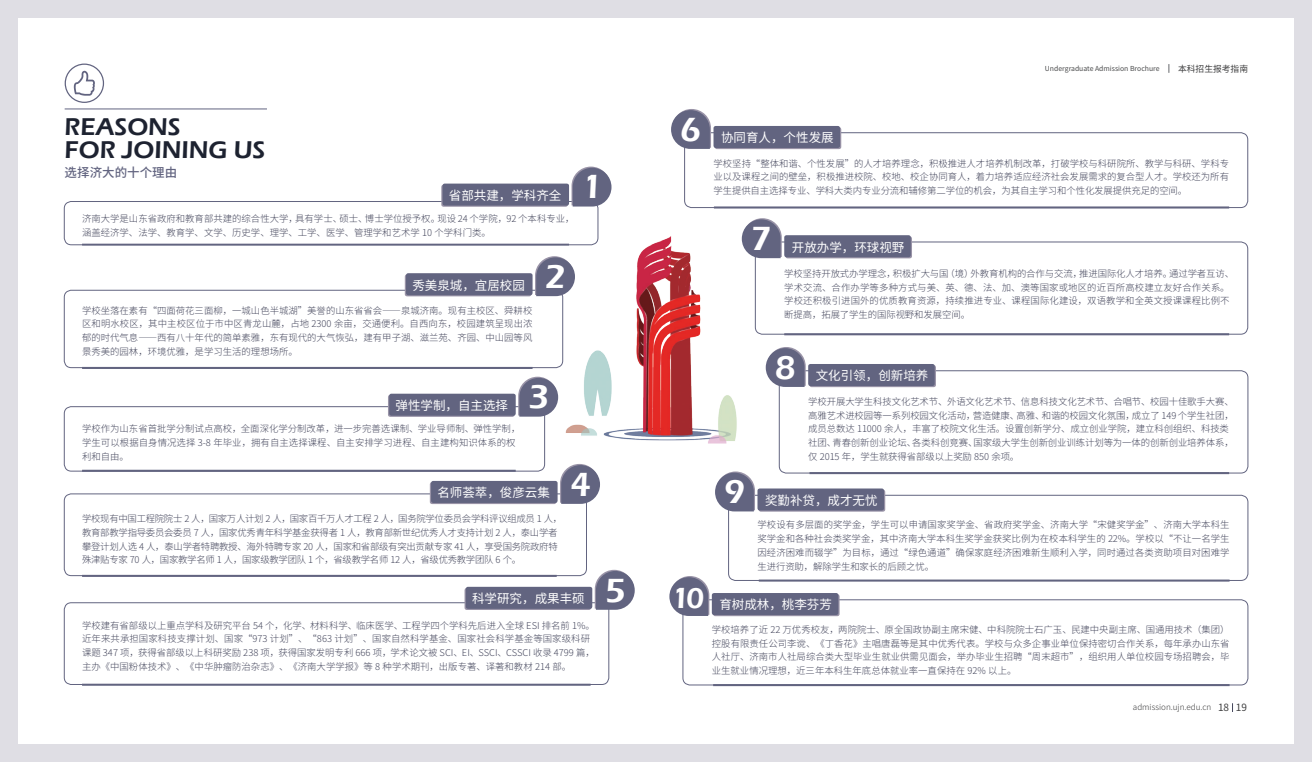
<style>
.page{position:relative;width:1312px;height:762px;background:#fff}
.page>*{position:absolute;margin:0;border:0;box-sizing:border-box;transform-origin:0 0}
.t1{font:600 34.5px "Eras ITC";color:#fff}
.t2{font:600 30px "Eras ITC";color:#fff}
.t3{font:600 25px/22.5px "Eras ITC";color:#1d2230}
.t4{font:12.5px "Source Han Sans CN";color:#fff}
.t5{font:500 12.5px "Source Han Sans CN";color:#626480}
.t6{font:10px "Source Han Sans CN";color:#3e3e3f}
.t7{font:300 9.38px/13.8px "Source Han Sans CN";color:#44465c}
.t8{font:300 9.38px/13.8px "Source Han Sans CN";letter-spacing:-.03em;color:#44465c}
.t9{font:8.75px "Source Han Sans CN";color:#3e3e3f}
.t10{font:300 8.12px "Source Han Sans CN";color:#3e3e3f}
.t11{font:6.88px "Source Han Sans CN";color:#4b4c4d}
</style>
<div class="page">
<img style="left:548px;top:211px;width:189px;height:233px">
<hr style="left:65px;top:108px;width:202px;height:1px;background:#626480">
<div style="left:65px;top:64px;width:39px;height:39px;border:1px solid #626480;border-radius:50%"></div>
<svg style="left:74px;top:71px;width:21px;height:25px"></svg>
<div style="left:64px;top:201px;width:534px;height:44px;border:1px solid #626480;border-radius:7px"></div>
<div style="left:64px;top:602px;width:545px;height:83px;border:1px solid #626480;border-radius:7px"></div>
<div style="left:684px;top:132px;width:563px;height:76px;border:1px solid #626480;border-radius:7px"></div>
<div style="left:755px;top:242px;width:492px;height:92px;border:1px solid #626480;border-radius:7px"></div>
<div style="left:778px;top:370px;width:469px;height:103px;border:1px solid #626480;border-radius:7px"></div>
<div style="left:728px;top:495px;width:519px;height:86px;border:1px solid #626480;border-radius:7px"></div>
<div style="left:682px;top:599px;width:565px;height:86px;border:1px solid #626480;border-radius:7px"></div>
<div style="left:64px;top:290px;width:499px;height:78px;border:1px solid #626480;border-radius:7px"></div>
<div style="left:64px;top:406px;width:480px;height:65px;border:1px solid #626480;border-radius:7px"></div>
<div style="left:64px;top:494px;width:522px;height:82px;border:1px solid #626480;border-radius:7px"></div>
<svg style="left:82px;top:244px;width:487px;height:1px"></svg>
<svg style="left:82px;top:684px;width:508px;height:2px"></svg>
<svg style="left:713px;top:206px;width:515px;height:2px"></svg>
<svg style="left:784px;top:333px;width:444px;height:2px"></svg>
<svg style="left:809px;top:472px;width:419px;height:2px"></svg>
<svg style="left:758px;top:579px;width:471px;height:2px"></svg>
<svg style="left:713px;top:684px;width:516px;height:2px"></svg>
<svg style="left:82px;top:367px;width:450px;height:2px"></svg>
<svg style="left:82px;top:470px;width:433px;height:2px"></svg>
<svg style="left:82px;top:575px;width:474px;height:2px"></svg>
<div style="left:441px;top:185px;width:126px;height:22px;background:#9993a7;border-radius:2px"></div>
<div style="left:442px;top:184px;width:127px;height:22px;background:#626480;border-radius:2px"></div>
<div style="left:714px;top:127px;width:127px;height:22px;background:#626480;border-radius:2px"></div>
<div style="left:713px;top:126px;width:126px;height:22px;background:#626480;border-radius:2px"></div>
<div style="left:785px;top:236px;width:126px;height:22px;background:#666783;border-radius:2px"></div>
<div style="left:784px;top:235px;width:126px;height:22px;background:#626480;border-radius:2px"></div>
<div style="left:809px;top:365px;width:126px;height:22px;background:#72728b;border-radius:2px"></div>
<div style="left:808px;top:364px;width:126px;height:22px;background:#626480;border-radius:2px"></div>
<div style="left:758px;top:490px;width:127px;height:22px;background:linear-gradient(to right,#7b7992,#7c7a92);border-radius:2px"></div>
<div style="left:757px;top:488px;width:126px;height:22px;background:#626480;border-radius:2px"></div>
<div style="left:713px;top:594px;width:126px;height:22px;background:#7b7992;border-radius:2px"></div>
<div style="left:711px;top:593px;width:127px;height:22px;background:#626480;border-radius:2px"></div>
<div style="left:405px;top:274px;width:126px;height:22px;background:#848198;border-radius:2px"></div>
<div style="left:406px;top:273px;width:126px;height:22px;background:#626480;border-radius:2px"></div>
<div style="left:388px;top:395px;width:126px;height:22px;background:#9993a7;border-radius:2px"></div>
<div style="left:389px;top:394px;width:126px;height:22px;background:#626480;border-radius:2px"></div>
<div style="left:430px;top:482px;width:126px;height:22px;background:#8f8ba0;border-radius:2px"></div>
<div style="left:431px;top:481px;width:126px;height:22px;background:#626480;border-radius:2px"></div>
<div style="left:464px;top:588px;width:127px;height:22px;background:#9993a7;border-radius:2px"></div>
<div style="left:465px;top:587px;width:127px;height:22px;background:#626480;border-radius:2px"></div>
<svg style="left:571px;top:167px;width:40px;height:39px;background:#7c7d95"></svg>
<svg style="left:671px;top:109px;width:40px;height:40px;background:#7e7f96"></svg>
<svg style="left:741px;top:218px;width:40px;height:40px"></svg>
<svg style="left:765px;top:347px;width:40px;height:40px"></svg>
<svg style="left:715px;top:471px;width:39px;height:40px;background:#7d7e95"></svg>
<svg style="left:669px;top:576px;width:40px;height:40px;background:#7e7f96"></svg>
<svg style="left:535px;top:256px;width:40px;height:40px;background:#7e7f96"></svg>
<svg style="left:518px;top:377px;width:40px;height:40px;background:#7e7f96"></svg>
<svg style="left:560px;top:464px;width:40px;height:40px;background:#7e7f96"></svg>
<svg style="left:594px;top:570px;width:40px;height:40px;background:#7e7f96"></svg>
<div style="left:0;top:0;width:1311px;height:18px;background:#dfdee4"></div>
<div style="left:0;top:744px;width:1311px;height:18px;background:#dfdee4"></div>
<div style="left:1294px;top:0;width:17px;height:762px;background:#dfdee4"></div>
<div style="left:0;top:0;width:18px;height:762px;background:#dfdee4"></div>
<h3 class="t3" style="left:65px;top:116px;width:202px">REASONS<br>FOR JOINING US</h3>
<h3 class="t5" style="left:65px;top:166px;width:114px">选择济大的十个理由</h3>
<h3 class="t4" style="left:449px;top:188px;width:114px">省部共建，学科齐全</h3>
<p class="t7" style="left:82px;top:212px;width:494px">济南大学是山东省政府和教育部共建的综合性大学，具有学士、硕士、博士学位授予权。现设 24 个学院， 92 个本科专业，涵盖经济学、法学、教育学、文学、历史学、理学、工学、医学、管理学和艺术学 10 个学科门类。</p>
<h3 class="t4" style="left:412px;top:278px;width:114px">秀美泉城，宜居校园</h3>
<p class="t7" style="left:82px;top:303px;width:452px;text-align:justify">学校坐落在素有“四面荷花三面柳，一城山色半城湖”美誉的山东省省会——泉城济南。现有主校区、舜耕校区和明水校区，其中主校区位于市中区青龙山麓，占地 2300 余亩，交通便利。自西向东，校园建筑呈现出浓郁的时代气息——西有八十年代的简单素雅，东有现代的大气恢弘，建有甲子湖、滋兰苑、齐园、中山园等风景秀美的园林，环境优雅，是学习生活的理想场所。</p>
<h1 class="t1" style="left:545px;top:257px;width:23px">2</h1>
<h1 class="t1" style="left:581px;top:167px;width:23px">1</h1>
<h3 class="t4" style="left:395px;top:398px;width:114px">弹性学制，自主选择</h3>
<p class="t7" style="left:82px;top:422px;width:440px">学校作为山东省首批学分制试点高校，全面深化学分制改革，进一步完善选课制、学业导师制、弹性学制，学生可以根据自身情况选择 3-8 年毕业，拥有自主选择课程、自主安排学习进程、自主建构知识体系的权利和自由。</p>
<h1 class="t1" style="left:528px;top:377px;width:23px">3</h1>
<h3 class="t4" style="left:437px;top:486px;width:114px">名师荟萃，俊彦云集</h3>
<p class="t8" style="left:82px;top:512px;width:481px">学校现有中国工程院院士 2 人，国家万人计划 2 人，国家百千万人才工程 2 人，国务院学位委员会学科评议组成员 1 人，教育部教学指导委员会委员 7 人，国家优秀青年科学基金获得者 1 人，教育部新世纪优秀人才支持计划 2 人，泰山学者攀登计划人选 4 人，泰山学者特聘教授、海外特聘专家 20 人，国家和省部级有突出贡献专家 41 人，享受国务院政府特殊津贴专家 70 人，国家教学名师 1 人，国家级教学团队 1 个，省级教学名师 12 人，省级优秀教学团队 6 个。</p>
<h1 class="t1" style="left:570px;top:465px;width:23px">4</h1>
<h3 class="t4" style="left:472px;top:591px;width:114px">科学研究，成果丰硕</h3>
<p class="t7" style="left:82px;top:618px;width:514px">学校建有省部级以上重点学科及研究平台 54 个，化学、材料科学、临床医学、工程学四个学科先后进入全球 ESI 排名前 1%。近年来共承担国家科技支撑计划、国家“973 计划”、“863 计划”、国家自然科学基金、国家社会科学基金等国家级科研课题 347 项，获得省部级以上科研奖励 238 项，获得国家发明专利 666 项，学术论文被 SCI、EI、SSCI、CSSCI 收录 4799 篇，主办《中国粉体技术》、《中华肿瘤防治杂志》、《济南大学学报》等 8 种学术期刊，出版专著、译著和教材 214 部。</p>
<h1 class="t1" style="left:604px;top:570px;width:23px">5</h1>
<p class="t11" style="left:1044px;top:65px;width:116px">Undergraduate Admission Brochure</p>
<p class="t9" style="left:1177px;top:64px;width:71px">本科招生报考指南</p>
<h1 class="t1" style="left:680px;top:110px;width:23px">6</h1>
<h3 class="t4" style="left:721px;top:131px;width:114px">协同育人，个性发展</h3>
<p class="t7" style="left:713px;top:157px;width:517px;text-align:justify">学校坚持“整体和谐、个性发展”的人才培养理念，积极推进人才培养机制改革，打破学校与科研院所、教学与科研、学科专业以及课程之间的壁垒，积极推进校院、校地、校企协同育人，着力培养适应经济社会发展需求的复合型人才。学校还为所有学生提供自主选择专业、学科大类内专业分流和辅修第二学位的机会，为其自主学习和个性化发展提供充足的空间。</p>
<h1 class="t1" style="left:750px;top:219px;width:23px">7</h1>
<h3 class="t4" style="left:791px;top:240px;width:114px">开放办学，环球视野</h3>
<p class="t7" style="left:784px;top:267px;width:451px">学校坚持开放式办学理念，积极扩大与国（境）外教育机构的合作与交流，推进国际化人才培养。通过学者互访、学术交流、合作办学等多种方式与美、英、德、法、加、澳等国家或地区的近百所高校建立友好合作关系。学校还积极引进国外的优质教育资源，持续推进专业、课程国际化建设，双语教学和全英文授课课程比例不断提高，拓展了学生的国际视野和发展空间。</p>
<h2 class="t2" style="left:671px;top:580px;width:35px">10</h2>
<h1 class="t1" style="left:723px;top:472px;width:23px">9</h1>
<h1 class="t1" style="left:774px;top:348px;width:23px">8</h1>
<h3 class="t4" style="left:815px;top:369px;width:114px">文化引领，创新培养</h3>
<p class="t7" style="left:808px;top:395px;width:427px">学校开展大学生科技文化艺术节、外语文化艺术节、信息科技文化艺术节、合唱节、校园十佳歌手大赛、高雅艺术进校园等一系列校园文化活动，营造健康、高雅、和谐的校园文化氛围，成立了 149 个学生社团，成员总数达 11000 余人，丰富了校院文化生活。设置创新学分、成立创业学院，建立科创组织、科技类社团、青春创新创业论坛、各类科创竞赛、国家级大学生创新创业训练计划等为一体的创新创业培养体系，仅 2015 年，学生就获得省部级以上奖励 850 余项。</p>
<h3 class="t4" style="left:765px;top:493px;width:114px">奖勤补贷，成才无忧</h3>
<p class="t7" style="left:757px;top:518px;width:473px;text-align:justify">学校设有多层面的奖学金，学生可以申请国家奖学金、省政府奖学金、济南大学“宋健奖学金”、济南大学本科生奖学金和各种社会类奖学金，其中济南大学本科生奖学金获奖比例为在校本科学生的 22%。学校以“不让一名学生因经济困难而辍学”为目标，通过“绿色通道”确保家庭经济困难新生顺利入学，同时通过各类资助项目对困难学生进行资助，解除学生和家长的后顾之忧。</p>
<h3 class="t4" style="left:719px;top:598px;width:114px">育树成林，桃李芬芳</h3>
<p class="t7" style="left:711px;top:623px;width:519px;text-align:justify">学校培养了近 22 万优秀校友，两院院士、原全国政协副主席宋健、中科院院士石广玉、民建中央副主席、国通用技术（集团）控股有限责任公司李谠、《丁香花》主唱唐磊等是其中优秀代表。学校与众多企事业单位保持密切合作关系，每年承办山东省人社厅、济南市人社局综合类大型毕业生就业供需见面会，举办毕业生招聘“周末超市”，组织用人单位校园专场招聘会，毕业生就业情况理想，近三年本科生年底总体就业率一直保持在 92% 以上。</p>
<p class="t10" style="left:1132px;top:702px;width:80px">admission.ujn.edu.cn</p>
<p class="t6" style="left:1217px;top:702px;width:30px">18 19</p>
</div>
